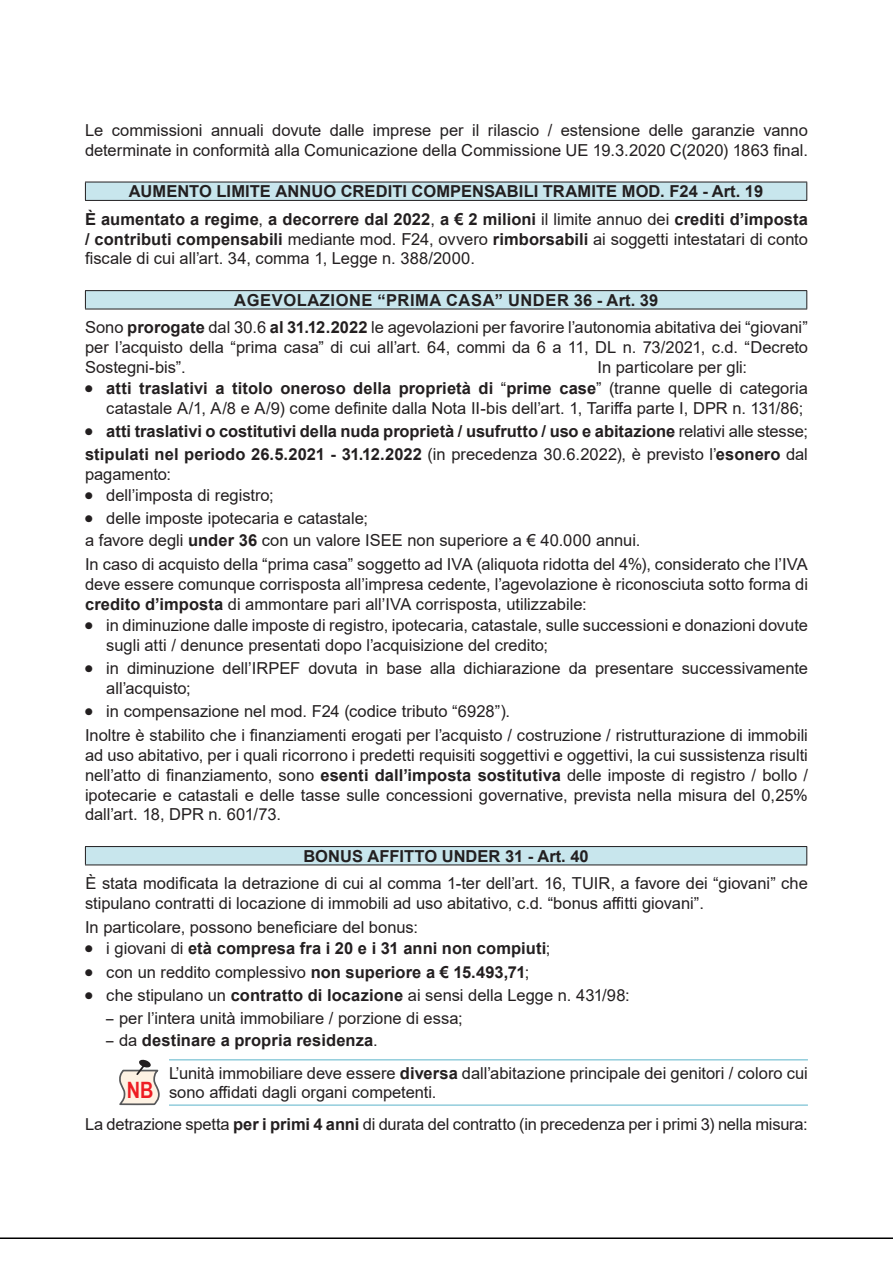
<style>
.page{position:relative;width:893px;height:1263px;background:#fff}
.page>*{position:absolute;margin:0;border:0;box-sizing:border-box;transform-origin:0 0}
.t1{font:700 22.5px "Arial Narrow";color:#ee1d23}
.t2{font:16.5px/19.8px "Arial";color:#231f20}
.t3{font:700 16.5px/27.6px "Arial";color:#231f20;text-align:center}
.s1{font-weight:400}
.s2{font-weight:700}
.s3{font-family:"Arial Narrow"}
.s4{font-family:"Arial Narrow";font-weight:400}
</style>
<div class="page">
<div style="left:85px;top:182px;width:722px;height:18px;background:#c8e6ed"></div>
<hr style="left:85px;top:182px;width:722px;height:1px;background:#231f20">
<svg style="left:85px;top:182px;width:1px;height:18px"></svg>
<svg style="left:806px;top:182px;width:1px;height:18px"></svg>
<hr style="left:85px;top:200px;width:722px;height:1px;background:#231f20">
<div style="left:85px;top:291px;width:722px;height:18px;background:#c8e6ed"></div>
<hr style="left:85px;top:290px;width:722px;height:1px;background:#231f20">
<svg style="left:85px;top:291px;width:1px;height:18px"></svg>
<svg style="left:806px;top:291px;width:1px;height:18px"></svg>
<hr style="left:85px;top:309px;width:722px;height:1px;background:#231f20">
<div style="left:85px;top:846px;width:722px;height:19px;background:#c8e6ed"></div>
<hr style="left:85px;top:846px;width:722px;height:1px;background:#231f20">
<svg style="left:85px;top:847px;width:1px;height:17px"></svg>
<svg style="left:806px;top:847px;width:1px;height:17px"></svg>
<hr style="left:85px;top:864px;width:722px;height:1px;background:#231f20">
<hr style="left:169px;top:1059px;width:639px;height:1px;background:#92cddc">
<hr style="left:169px;top:1104px;width:639px;height:2px;background:#92cddc">
<svg style="left:119px;top:1059px;width:41px;height:47px"></svg>
<hr style="left:0;top:1237px;width:893px;height:2px;background:#000">
<p class="t2" style="left:85px;top:120px;width:724px">Le commissioni annuali dovute dalle imprese per il rilascio / estensione delle garanzie vanno determinate in conformità alla Comunicazione della Commissione UE 19.3.2020 C(2020) 1863 final.</p>
<p class="t3" style="left:85px;top:178px;width:724px">AUMENTO LIMITE ANNUO CREDITI COMPENSABILI TRAMITE MOD. F24 - Art. 19<br>È aumentato a regime<span class="s1">,</span> a decorrere dal 2022<span class="s1">,</span> a € 2 milioni <span class="s1">il limite annuo dei</span> crediti d’imposta</p>
<p class="t2" style="left:85px;top:229px;width:724px"><span class="s2">/ contributi compensabili</span> mediante mod. F24, ovvero <span class="s2">rimborsabili</span> ai soggetti intestatari di conto fiscale di cui all’art. 34, comma 1, Legge n. 388/2000.</p>
<p class="t2" style="left:85px;top:286px;width:724px;line-height:27.6px;text-align:center"><span class="s2">AGEVOLAZIONE “PRIMA CASA” UNDER 36 - Art. 39<br></span>Sono <span class="s2">prorogate</span> dal 30.6 <span class="s2">al 31.12.2022</span> le agevolazioni per favorire l’autonomia abitativa dei “giovani”</p>
<p class="t2" style="left:85px;top:337px;width:724px">per l’acquisto della “prima casa” di cui all’art. 64, commi da 6 a 11, DL n. 73/2021, c.d. “Decreto<br>Sostegni-bis”.</p>
<p class="t2" style="left:106px;top:357px;width:703px;line-height:20.4px;text-indent:491px">In particolare per gli:<br><span class="s2">atti traslativi a titolo oneroso della proprietà di</span> “<span class="s2">prime case</span>” (tranne quelle di categoria catastale A/1, A/8 e A/9) come definite dalla Nota II-bis dell’art. 1, Tariffa parte I, DPR n. 131/86;</p>
<p class="t3" style="left:85px;top:420px;width:724px;line-height:23.2px;text-align:right">atti traslativi o costitutivi della nuda proprietà / usufrutto / uso e abitazione <span class="s1">relativi alle stesse; </span>stipulati nel periodo 26.5.2021 - 31.12.2022 <span class="s1">(in precedenza 30.6.2022), è previsto l’</span>esonero <span class="s1">dal</span></p>
<p class="t2" style="left:106px;top:464px;width:169px;line-height:21px;text-indent:-21px">pagamento:<br>dell’imposta di registro;</p>
<p class="t2" style="left:85px;top:508px;width:557px;line-height:21.9px;text-indent:21px">delle imposte ipotecaria e catastale;<br>a favore degli <span class="s2">under 36</span> con un valore ISEE non superiore a € 40.000 annui.</p>
<p class="t2" style="left:85px;top:555px;width:724px;text-align:justify">In caso di acquisto della “prima casa” soggetto ad IVA (aliquota ridotta del 4%), considerato che l’IVA deve essere comunque corrisposta all’impresa cedente, l’agevolazione è riconosciuta sotto forma di <span class="s2">credito d’imposta</span> di ammontare pari all’IVA corrisposta, utilizzabile:</p>
<p class="t2" style="left:106px;top:615px;width:703px">in diminuzione dalle imposte di registro, ipotecaria, catastale, sulle successioni e donazioni dovute sugli atti / denunce presentati dopo l’acquisizione del credito;</p>
<p class="t2" style="left:106px;top:658px;width:703px">in diminuzione dell’IRPEF dovuta in base alla dichiarazione da presentare successivamente all’acquisto;</p>
<p class="t2" style="left:85px;top:699px;width:724px;line-height:24px;text-indent:21px">in compensazione nel mod. F24 (codice tributo “6928”).<br>Inoltre è stabilito che i finanziamenti erogati per l’acquisto / costruzione / ristrutturazione di immobili</p>
<p class="t2" style="left:85px;top:745px;width:724px;text-align:justify">ad uso abitativo, per i quali ricorrono i predetti requisiti soggettivi e oggettivi, la cui sussistenza risulti nell’atto di finanziamento, sono <span class="s2">esenti dall’imposta sostitutiva</span> delle imposte di registro / bollo / ipotecarie e catastali e delle tasse sulle concessioni governative, prevista nella misura del 0,25% dall’art. 18, DPR n. 601/73.</p>
<p class="t3" style="left:303px;top:842px;width:287px">BONUS AFFITTO UNDER 31 - Art. 40</p>
<p class="t2" style="left:85px;top:873px;width:724px">È stata modificata la detrazione di cui al comma 1-ter dell’art. 16, TUIR, a favore dei “giovani” che stipulano contratti di locazione di immobili ad uso abitativo, c.d. “bonus affitti giovani”.</p>
<p class="t2" style="left:106px;top:917px;width:446px;line-height:21.1px;text-indent:-21px">In particolare, possono beneficiare del bonus:<br>i giovani di <span class="s2">età compresa fra i 20 e i 31 anni non compiuti</span>;</p>
<p class="t2" style="left:106px;top:960px;width:525px;line-height:23.2px">con un reddito complessivo <span class="s2">non superiore a € 15.493,71</span>;<br>che stipulano un <span class="s2">contratto di locazione</span> ai sensi della Legge n. 431/98:</p>
<p class="t2" style="left:106px;top:1008px;width:358px"><span class="s3">–</span> per l’intera unità immobiliare / porzione di essa;</p>
<p class="t3" style="left:106px;top:1027px;width:273px"><span class="s4">–</span> <span class="s1">da</span> destinare a propria residenza<span class="s1">.</span></p>
<h1 class="t1" style="left:127px;top:1073px;width:28px">NB</h1>
<p class="t2" style="left:169px;top:1063px;width:640px">L’unità immobiliare deve essere <span class="s2">diversa</span> dall’abitazione principale dei genitori / coloro cui sono affidati dagli organi competenti.</p>
<p class="t2" style="left:85px;top:1114px;width:724px">La detrazione spetta <span class="s2">per i primi 4 anni</span> di durata del contratto (in precedenza per i primi 3) nella misura:</p>
</div>
